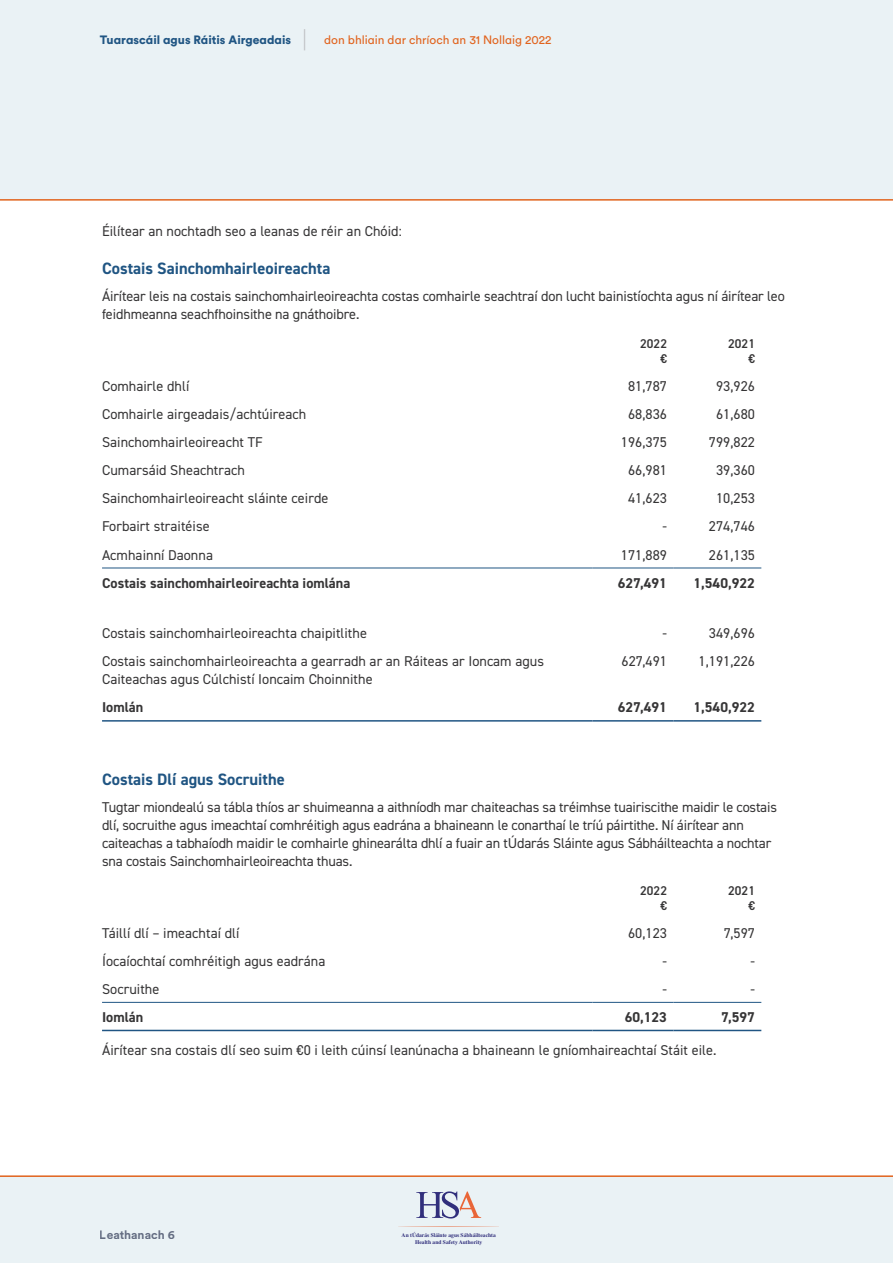
<style>
.page{position:relative;width:893px;height:1263px;background:#fff}
.page>*{position:absolute;margin:0;border:0;box-sizing:border-box;transform-origin:0 0}
.t1{font:700 16.5px "DIN2014";color:#205583}
.t2{font:14.25px/18px "DIN2014";letter-spacing:.005em;color:#363536}
.t3{font:14.25px/18px "DIN2014";letter-spacing:-.015em;color:#363536}
.t4{font:700 14.25px "DIN2014";letter-spacing:.005em;color:#363536}
.t5{font:600 12.75px/15px "DIN2014";letter-spacing:.005em;color:#363536;text-align:right}
.t6{font:12px "VM Circular Chat";color:#e1631d}
.t7{font:900 12px "VM Circular Yell";color:#205583}
.t8{font:700 12px "Circular Std";letter-spacing:.005em;color:#6d7388}
.t9{font:700 5.55px/6.6px "Times";color:#312f7c;text-align:center}
.s1{font-family:"VM Circular Chat";font-weight:400;font-size:22.8px;color:#bcbdc0}
</style>
<div class="page">
<div style="left:0;top:0;width:893px;height:200px;background:#eaf2f5"></div>
<div style="left:0;top:1176px;width:893px;height:87px;background:#eaf2f5"></div>
<hr style="left:0;top:199px;width:893px;height:2px;background:#e1631d">
<hr style="left:0;top:1175px;width:893px;height:2px;background:#e1631d">
<svg style="left:398px;top:1226px;width:101px;height:1px"></svg>
<svg style="left:416px;top:1191px;width:65px;height:27px"></svg>
<hr style="left:102px;top:720px;width:491px;height:2px;background:#205583">
<hr style="left:593px;top:720px;width:80px;height:2px;background:#205583">
<hr style="left:673px;top:720px;width:88px;height:2px;background:#205583">
<hr style="left:102px;top:568px;width:491px;height:1px;background:#205583">
<hr style="left:593px;top:568px;width:80px;height:1px;background:#205583">
<hr style="left:673px;top:568px;width:88px;height:1px;background:#205583">
<hr style="left:102px;top:1030px;width:491px;height:1px;background:#205583">
<hr style="left:593px;top:1030px;width:80px;height:1px;background:#205583">
<hr style="left:673px;top:1030px;width:88px;height:1px;background:#205583">
<hr style="left:102px;top:1002px;width:491px;height:1px;background:#205583">
<hr style="left:593px;top:1002px;width:80px;height:1px;background:#205583">
<hr style="left:673px;top:1002px;width:88px;height:1px;background:#205583">
<p class="t7" style="left:100px;top:31px;width:208px">Tuarascáil agus Ráitis Airgeadais <span class="s1">|</span></p>
<p class="t6" style="left:324px;top:31px;width:229px">don bhliain dar chríoch an 31 Nollaig 2022</p>
<p class="t2" style="left:102px;top:222px;width:301px">Éilítear an nochtadh seo a leanas de réir an Chóid:</p>
<p class="t1" style="left:102px;top:258px;width:230px">Costais Sainchomhairleoireachta</p>
<p class="t2" style="left:102px;top:287px;width:684px">Áirítear leis na costais sainchomhairleoireachta costas comhairle seachtraí don lucht bainistíochta agus ní áirítear leo feidhmeanna seachfhoinsithe na gnáthoibre.</p>
<p class="t5" style="left:640px;top:335px;width:28px">2022 €</p>
<p class="t5" style="left:728px;top:335px;width:28px">2021 €</p>
<p class="t2" style="left:102px;top:377px;width:89px">Comhairle dhlí</p>
<p class="t2" style="left:628px;top:377px;width:40px">81,787</p>
<p class="t2" style="left:716px;top:377px;width:40px">93,926</p>
<p class="t2" style="left:102px;top:405px;width:206px">Comhairle airgeadais/achtúireach</p>
<p class="t2" style="left:628px;top:405px;width:40px">68,836</p>
<p class="t2" style="left:716px;top:405px;width:40px">61,680</p>
<p class="t2" style="left:102px;top:433px;width:162px">Sainchomhairleoireacht TF</p>
<p class="t2" style="left:621px;top:433px;width:48px">196,375</p>
<p class="t2" style="left:709px;top:433px;width:48px">799,822</p>
<p class="t2" style="left:102px;top:461px;width:144px">Cumarsáid Sheachtrach</p>
<p class="t2" style="left:628px;top:461px;width:40px">66,981</p>
<p class="t2" style="left:716px;top:461px;width:40px">39,360</p>
<p class="t2" style="left:102px;top:489px;width:228px">Sainchomhairleoireacht sláinte ceirde</p>
<p class="t2" style="left:628px;top:489px;width:40px">41,623</p>
<p class="t2" style="left:716px;top:489px;width:40px">10,253</p>
<p class="t2" style="left:102px;top:517px;width:109px">Forbairt straitéise</p>
<p class="t2" style="left:662px;top:517px;width:6px">-</p>
<p class="t2" style="left:709px;top:517px;width:48px">274,746</p>
<p class="t2" style="left:102px;top:545px;width:112px">Acmhainní Daonna</p>
<p class="t2" style="left:621px;top:545px;width:48px">171,889</p>
<p class="t2" style="left:709px;top:545px;width:48px">261,135</p>
<p class="t4" style="left:102px;top:573px;width:250px">Costais sainchomhairleoireachta iomlána</p>
<p class="t4" style="left:618px;top:573px;width:51px">627,491</p>
<p class="t4" style="left:693px;top:573px;width:63px">1,540,922</p>
<p class="t2" style="left:102px;top:623px;width:266px">Costais sainchomhairleoireachta chaipitlithe</p>
<p class="t2" style="left:662px;top:623px;width:6px">-</p>
<p class="t2" style="left:709px;top:623px;width:48px">349,696</p>
<p class="t2" style="left:102px;top:652px;width:443px">Costais sainchomhairleoireachta a gearradh ar an Ráiteas ar Ioncam agus<br>Caiteachas agus Cúlchistí Ioncaim Choinnithe</p>
<p class="t2" style="left:622px;top:652px;width:47px">627,491</p>
<p class="t2" style="left:699px;top:652px;width:58px">1,191,226</p>
<p class="t4" style="left:102px;top:698px;width:43px">Iomlán</p>
<p class="t4" style="left:618px;top:698px;width:51px">627,491</p>
<p class="t4" style="left:693px;top:698px;width:63px">1,540,922</p>
<p class="t1" style="left:102px;top:769px;width:184px">Costais Dlí agus Socruithe</p>
<p class="t3" style="left:102px;top:798px;width:676px">Tugtar miondealú sa tábla thíos ar shuimeanna a aithníodh mar chaiteachas sa tréimhse tuairiscithe maidir le costais dlí, socruithe agus imeachtaí comhréitigh agus eadrána a bhaineann le conarthaí le tríú páirtithe. Ní áirítear ann caiteachas a tabhaíodh maidir le comhairle ghinearálta dhlí a fuair an tÚdarás Sláinte agus Sábháilteachta a nochtar sna costais Sainchomhairleoireachta thuas.</p>
<p class="t5" style="left:640px;top:882px;width:28px">2022 €</p>
<p class="t5" style="left:728px;top:882px;width:28px">2021 €</p>
<p class="t2" style="left:102px;top:923px;width:139px">Táillí dlí – imeachtaí dlí</p>
<p class="t2" style="left:628px;top:923px;width:40px">60,123</p>
<p class="t2" style="left:724px;top:923px;width:33px">7,597</p>
<p class="t2" style="left:102px;top:951px;width:225px">Íocaíochtaí comhréitigh agus eadrána</p>
<p class="t2" style="left:662px;top:951px;width:6px">-</p>
<p class="t2" style="left:750px;top:951px;width:6px">-</p>
<p class="t2" style="left:102px;top:980px;width:59px">Socruithe</p>
<p class="t2" style="left:662px;top:980px;width:6px">-</p>
<p class="t2" style="left:750px;top:980px;width:6px">-</p>
<p class="t4" style="left:102px;top:1007px;width:43px">Iomlán</p>
<p class="t4" style="left:625px;top:1007px;width:44px">60,123</p>
<p class="t4" style="left:721px;top:1007px;width:35px">7,597</p>
<p class="t2" style="left:102px;top:1041px;width:616px">Áirítear sna costais dlí seo suim €0 i leith cúinsí leanúnacha a bhaineann le gníomhaireachtaí Stáit eile.</p>
<p class="t8" style="left:100px;top:1226px;width:76px">Leathanach 6</p>
<p class="t9" style="left:402px;top:1231px;width:96px">An tÚdarás Sláinte agus Sábháilteachta<br>Health and Safety Authority</p>
</div>
